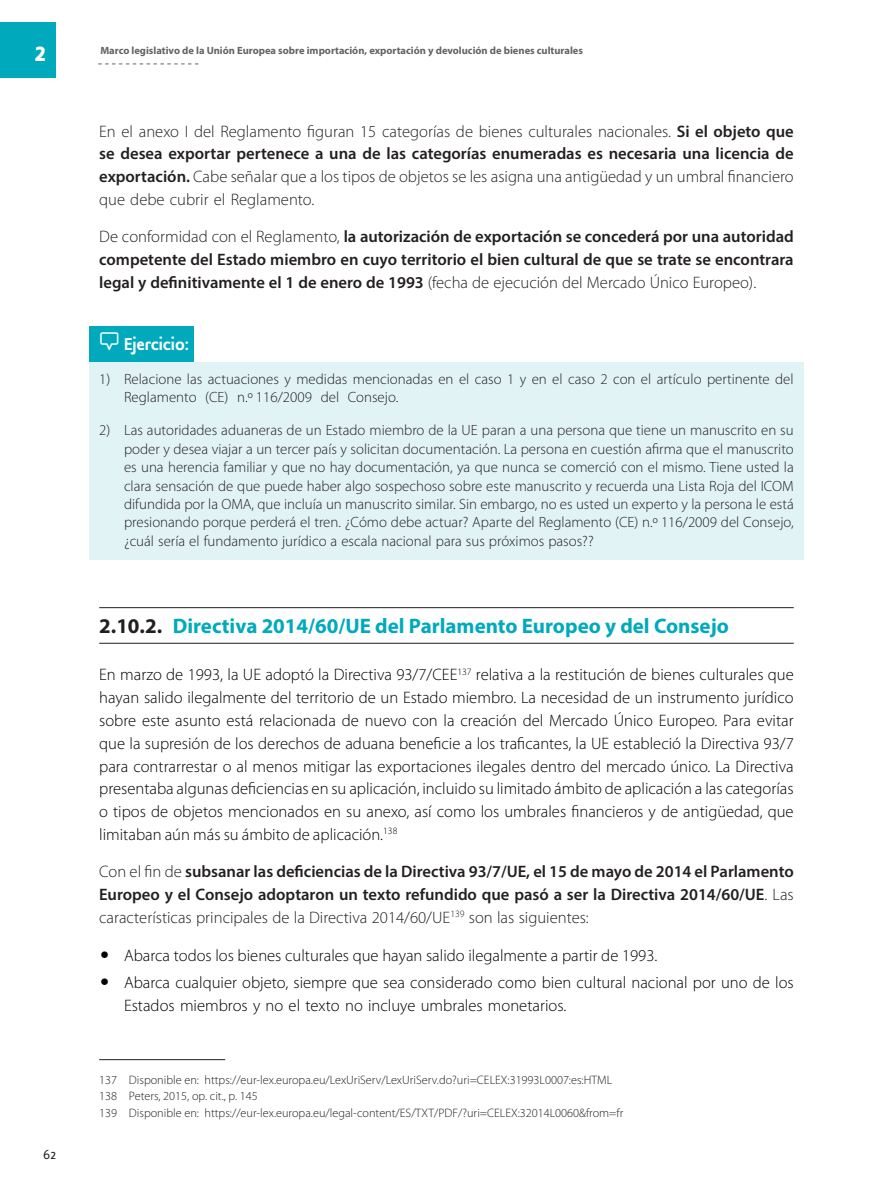
<style>
.page{position:relative;width:893px;height:1191px;background:#fff}
.page>*{position:absolute;margin:0;border:0;box-sizing:border-box;transform-origin:0 0}
.t1{font:700 28px "Legal LT Std";color:#fff}
.t2{font:700 21px "Myriad Pro";color:#00aabc}
.t3{font:700 17.5px "Legal LT Std";color:#fff}
.t4{font:300 16.62px/22.8px "Myriad Pro";color:#000;text-align:justify}
.t5{font:600 16.62px/22.8px "Myriad Pro";color:#231f20;text-align:justify}
.t6{font:300 16.62px/22.8px "Myriad Pro";color:#231f20;text-align:justify}
.Exer__a{font:300 14.88px/18.4px "Myriad Pro";color:#231f20}
.t7{font:14px "Legal LT Std";color:#231f20}
.Footnote_text{font:300 12.25px "Myriad Pro";color:#231f20}
.t8{font:700 10.5px "Myriad Pro";color:#636366}
.s1{font-weight:600}
.s2{font-weight:300}
.s3{color:#231f20}
</style>
<div class="page">
<div style="left:0;top:22px;width:56px;height:56px;background:#00aabc"></div>
<svg style="left:98px;top:63px;width:100px;height:1px"></svg>
<div style="left:89px;top:327px;width:105px;height:38px;background:#00aabc"></div>
<div style="left:89px;top:362px;width:715px;height:54px;background:#e2f3f6"></div>
<div style="left:89px;top:414px;width:715px;height:145px;background:#e2f3f6"></div>
<hr style="left:99px;top:607px;width:695px;height:1px;background:#231f20">
<hr style="left:99px;top:643px;width:695px;height:1px;background:#231f20">
<hr style="left:99px;top:1059px;width:126px;height:1px;background:#231f20">
<h1 class="t1" style="left:35px;top:36px;width:13px">2</h1>
<p class="t7" style="left:43px;top:1146px;width:14px">62</p>
<p class="t8" style="left:100px;top:43px;width:484px">Marco legislativo de la Unión Europea sobre importación, exportación y devolución de bienes culturales</p>
<p class="t6" style="left:99px;top:119px;width:696px">En el anexo I del Reglamento figuran 15 categorías de bienes culturales nacionales. <span class="s1">Si el objeto que se desea exportar pertenece a una de las categorías enumeradas es necesaria una licencia de exportación.</span> Cabe señalar que a los tipos de objetos se les asigna una antigüedad y un umbral financiero que debe cubrir el Reglamento.</p>
<p class="t5" style="left:99px;top:225px;width:696px"><span class="s2">De conformidad con el Reglamento,</span> la autorización de exportación se concederá por una autoridad competente del Estado miembro en cuyo territorio el bien cultural de que se trate se encontrara legal y definitivamente el 1 de enero de 1993 <span class="s2">(fecha de ejecución del Mercado Único Europeo).</span></p>
<p class="t3" style="left:124px;top:335px;width:66px">Ejercicio:</p>
<p class="Exer__a" style="left:124px;top:369px;width:671px;text-indent:-25px">1) Relacione las actuaciones y medidas mencionadas en el caso 1 y en el caso 2 con el artículo pertinente del<br>Reglamento (CE) n.º 116/2009 del Consejo.</p>
<p class="Exer__a" style="left:124px;top:421px;width:671px;text-align:justify;text-indent:-25px">2) Las autoridades aduaneras de un Estado miembro de la UE paran a una persona que tiene un manuscrito en su poder y desea viajar a un tercer país y solicitan documentación. La persona en cuestión afirma que el manuscrito es una herencia familiar y que no hay documentación, ya que nunca se comerció con el mismo. Tiene usted la clara sensación de que puede haber algo sospechoso sobre este manuscrito y recuerda una Lista Roja del ICOM difundida por la OMA, que incluía un manuscrito similar. Sin embargo, no es usted un experto y la persona le está presionando porque perderá el tren. ¿Cómo debe actuar? Aparte del Reglamento (CE) n.º 116/2009 del Consejo, ¿cuál sería el fundamento jurídico a escala nacional para sus próximos pasos??</p>
<p class="t2" style="left:99px;top:612px;width:631px"><span class="s3">2.10.2.</span> Directiva 2014/60/UE del Parlamento Europeo y del Consejo</p>
<p class="t4" style="left:99px;top:663px;width:696px">En marzo de 1993, la UE adoptó la Directiva 93/7/CEE<sup>137</sup> relativa a la restitución de bienes culturales que hayan salido ilegalmente del territorio de un Estado miembro. La necesidad de un instrumento jurídico sobre este asunto está relacionada de nuevo con la creación del Mercado Único Europeo. Para evitar que la supresión de los derechos de aduana beneficie a los traficantes, la UE estableció la Directiva 93/7 para contrarrestar o al menos mitigar las exportaciones ilegales dentro del mercado único. La Directiva presentaba algunas deficiencias en su aplicación, incluido su limitado ámbito de aplicación a las categorías o tipos de objetos mencionados en su anexo, así como los umbrales financieros y de antigüedad, que limitaban aún más su ámbito de aplicación.<sup>138</sup></p>
<p class="t5" style="left:99px;top:860px;width:696px"><span class="s2">Con el fin de</span> subsanar las deficiencias de la Directiva 93/7/UE, el 15 de mayo de 2014 el Parlamento Europeo y el Consejo adoptaron un texto refundido que pasó a ser la Directiva 2014/60/UE<span class="s2">. Las características principales de la Directiva 2014/60/UE</span><sup>139</sup> <span class="s2">son las siguientes:</span></p>
<p class="t4" style="left:124px;top:943px;width:535px">Abarca todos los bienes culturales que hayan salido ilegalmente a partir de 1993.</p>
<p class="t4" style="left:124px;top:971px;width:671px">Abarca cualquier objeto, siempre que sea considerado como bien cultural nacional por uno de los<br>Estados miembros y no el texto no incluye umbrales monetarios.</p>
<p class="Footnote_text" style="left:99px;top:1072px;width:514px">137 Disponible en: https://eur-lex.europa.eu/LexUriServ/LexUriServ.do?uri=CELEX:31993L0007:es:HTML</p>
<p class="Footnote_text" style="left:99px;top:1088px;width:160px">138 Peters, 2015, op. cit., p. 145</p>
<p class="Footnote_text" style="left:99px;top:1105px;width:526px">139 Disponible en: https://eur-lex.europa.eu/legal-content/ES/TXT/PDF/?uri=CELEX:32014L0060&amp;from=fr</p>
</div>
